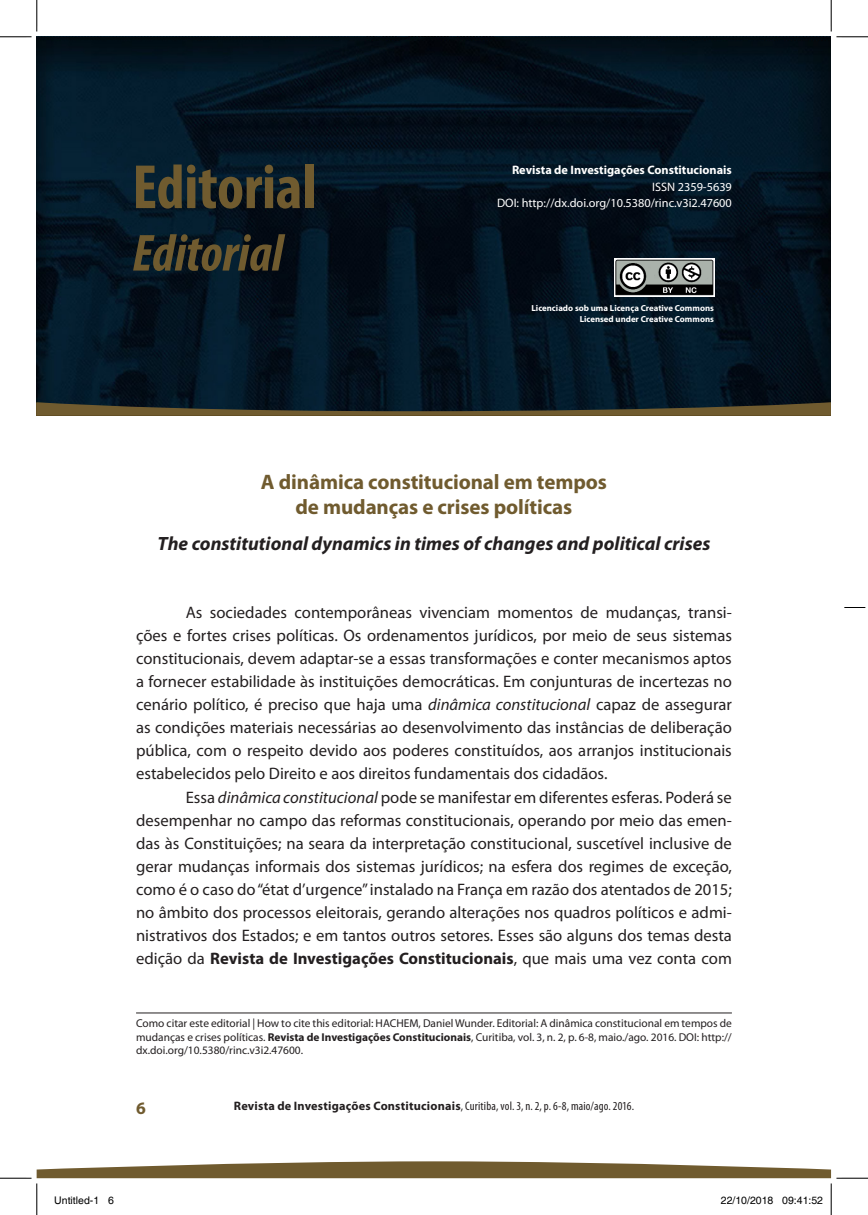
<style>
.page{position:relative;width:868px;height:1215px;background:#fff}
.page>*{position:absolute;margin:0;border:0;box-sizing:border-box;transform-origin:0 0}
.Títulos{font:700 condensed 63px "Myriad Pro";letter-spacing:-.005em;color:#705b2f}
.Títulos_Inglês{font:italic 700 condensed 52.5px "Myriad Pro";color:#705b2f}
.Títulos-2{font:700 21px/24.5px "Myriad Pro";letter-spacing:-.005em;color:#705b2f;text-align:center}
.Títulos_Inglês-2{font:italic 700 19.25px "Myriad Pro";color:#231f20}
.t1{font:700 17.5px "Myriad Pro";color:#705b2f}
.t2{font:16.62px/23.1px "Myriad Pro";color:#231f20;text-align:justify}
.t3{font:condensed 12.25px "Myriad Pro";letter-spacing:.015em;color:#231f20}
.DOI{font:12.25px "Myriad Pro";color:#fff}
.t4{font:700 12.25px "Myriad Pro";color:#fff}
.t5{font:11.38px/13.7px "Myriad Pro";color:#231f20;text-align:justify}
.t6{font:10.5px "Helvetica";color:#000}
.t7{font:700 8.75px/10.5px "Myriad Pro";color:#fff;text-align:right}
.s1{font-style:italic}
.s2{font-weight:700}
.s3{font-weight:700;font-stretch:normal}
</style>
<div class="page">
<img style="left:37px;top:37px;width:793px;height:365px">
<svg style="left:37px;top:402px;width:793px;height:13px;background:#393829"></svg>
<svg style="left:37px;top:1161px;width:793px;height:17px"></svg>
<hr style="left:136px;top:1012px;width:595px;height:1px;background:#231f20">
<img style="left:614px;top:258px;width:99px;height:39px">
<hr style="left:0;top:36px;width:32px;height:1px;background:#000">
<hr style="left:836px;top:36px;width:31px;height:1px;background:#000">
<hr style="left:0;top:1177px;width:32px;height:1px;background:#000">
<hr style="left:836px;top:1177px;width:31px;height:1px;background:#000">
<hr style="left:36px;top:0;width:1px;height:32px;background:#000">
<hr style="left:36px;top:1183px;width:1px;height:31px;background:#000">
<hr style="left:830px;top:0;width:1px;height:32px;background:#000">
<hr style="left:830px;top:1183px;width:1px;height:31px;background:#000">
<div style="left:844px;top:597px;width:20px;height:20px;border:2px solid #fff;border-radius:50%"></div>
<hr style="left:844px;top:606px;width:21px;height:2px;background:#fff">
<svg style="left:844px;top:607px;width:21px;height:1px"></svg>
<p class="Títulos" style="left:132px;top:148px;width:185px">Editorial</p>
<p class="Títulos_Inglês" style="left:132px;top:220px;width:152px">Editorial</p>
<p class="t4" style="left:512px;top:162px;width:221px">Revista de Investigações Constitucionais</p>
<p class="DOI" style="left:652px;top:179px;width:81px">ISSN 2359-5639</p>
<p class="DOI" style="left:497px;top:196px;width:236px">DOI: http://dx.doi.org/10.5380/rinc.v3i2.47600</p>
<p class="t7" style="left:531px;top:303px;width:184px">Licenciado sob uma Licença Creative Commons<br>Licensed under Creative Commons</p>
<p class="Títulos-2" style="left:261px;top:469px;width:347px">A dinâmica constitucional em tempos de mudanças e crises políticas</p>
<p class="Títulos_Inglês-2" style="left:157px;top:531px;width:554px">The constitutional dynamics in times of changes and political crises</p>
<p class="t2" style="left:136px;top:600px;width:597px;text-indent:50px">As sociedades contemporâneas vivenciam momentos de mudanças, transi&shy;ções e fortes crises políticas. Os ordenamentos jurídicos, por meio de seus sistemas constitucionais, devem adaptar-se a essas transformações e conter mecanismos aptos a fornecer estabilidade às instituições democráticas. Em conjunturas de incertezas no cenário político, é preciso que haja uma <span class="s1">dinâmica constitucional</span> capaz de assegurar as condições materiais necessárias ao desenvolvimento das instâncias de deliberação pública, com o respeito devido aos poderes constituídos, aos arranjos institucionais estabelecidos pelo Direito e aos direitos fundamentais dos cidadãos.</p>
<p class="t2" style="left:136px;top:785px;width:597px;text-indent:50px">Essa <span class="s1">dinâmica constitucional</span> pode se manifestar em diferentes esferas. Poderá se desempenhar no campo das reformas constitucionais, operando por meio das emen&shy;das às Constituições; na seara da interpretação constitucional, suscetível inclusive de gerar mudanças informais dos sistemas jurídicos; na esfera dos regimes de exceção, como é o caso do “état d’urgence” instalado na França em razão dos atentados de 2015; no âmbito dos processos eleitorais, gerando alterações nos quadros políticos e admi&shy;nistrativos dos Estados; e em tantos outros setores. Esses são alguns dos temas desta edição da <span class="s2">Revista de Investigações Constitucionais</span>, que mais uma vez conta com</p>
<p class="t5" style="left:136px;top:1016px;width:597px">Como citar este editorial | How to cite this editorial: HACHEM, Daniel Wunder. Editorial: A dinâmica constitucional em tempos de mudanças e crises políticas. <span class="s2">Revista de Investigações Constitucionais</span>, Curitiba, vol. 3, n. 2, p. 6-8, maio./ago. 2016. DOI: http:// dx.doi.org/10.5380/rinc.v3i2.47600.</p>
<p class="t1" style="left:136px;top:1096px;width:11px">6</p>
<p class="t3" style="left:234px;top:1098px;width:401px"><span class="s3">Revista de Investigações Constitucionais</span>, Curitiba, vol. 3, n. 2, p. 6-8, maio/ago. 2016.</p>
<p class="t6" style="left:54px;top:1194px;width:61px">Untitled-1 6</p>
<p class="t6" style="left:720px;top:1194px;width:104px">22/10/2018 09:41:52</p>
</div>
